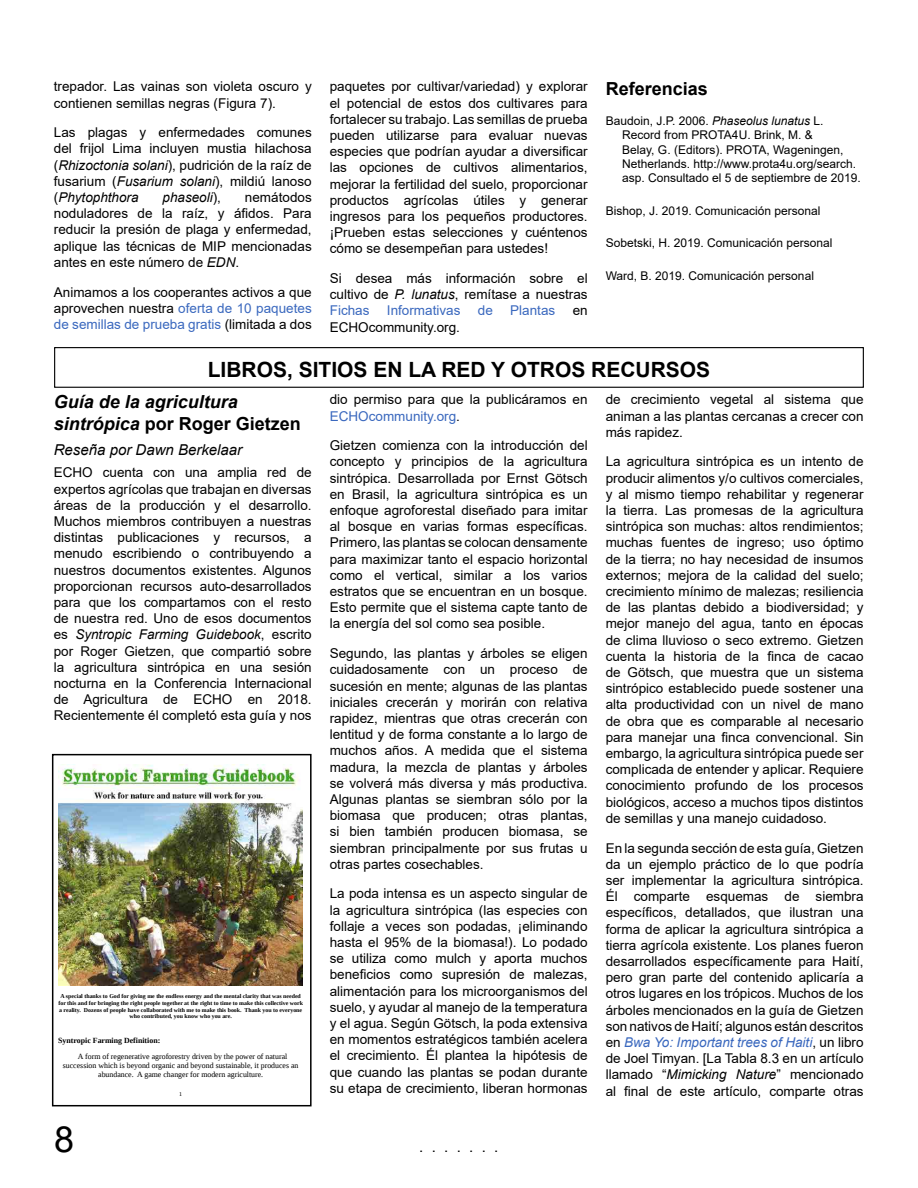
<style>
.page{position:relative;width:918px;height:1188px;background:#fff}
.page>*{position:absolute;margin:0;border:0;box-sizing:border-box;transform-origin:0 0}
.t1{font:36px "Arial";color:#000}
.Heading_4{font:700 21px "Arial";color:#000}
.Heading_4-2{font:italic 700 18px/21.6px "Arial";color:#000}
.Heading_4-3{font:700 18px "Arial";color:#000}
.Not_Lead_Article_Aut{font:italic 15px "Arial";color:#000}
.t2{font:15px "Arial";color:#000}
.Body_Text_1{font:13.5px/16.2px "Arial";color:#000;text-align:justify}
.Body_Text_1-2{font:13.5px "Arial";color:#3a68be}
.Body_Text_1-3{font:italic 13.5px "Arial";color:#000}
.References{font:12px/14.4px "Arial";color:#000}
.t3{font:7.8px/9px "Liberation Serif";color:#000;text-align:center}
.t4{font:700 7.8px "Liberation Serif";color:#000}
.t5{font:700 5.85px/6.8px "Liberation Serif";color:#000;text-align:center}
.t6{font:5.85px "Liberation Serif";color:#000}
.s1{font-style:italic}
.s2{font-style:normal}
.s3{color:#3a68be}
.s4{font-style:italic;color:#3a68be}
</style>
<div class="page">
<div style="left:54px;top:347px;width:810px;height:41px;border:1px solid #000"></div>
<img style="left:59px;top:764px;width:244px;height:222px">
<div style="left:52px;top:754px;width:260px;height:352px;border:2px solid #000"></div>
<p class="Body_Text_1" style="left:54px;top:78px;width:259px">trepador. Las vainas son violeta oscuro y contienen semillas negras (Figura 7).</p>
<p class="Body_Text_1" style="left:54px;top:124px;width:259px">Las plagas y enfermedades comunes del frijol Lima incluyen mustia hilachosa (<span class="s1">Rhizoctonia solani</span>), pudrición de la raíz de fusarium (<span class="s1">Fusarium solani</span>), mildiú lanoso (<span class="s1">Phytophthora</span></p>
<p class="Body_Text_1-3" style="left:163px;top:189px;width:60px">phaseoli<span class="s2">),</span></p>
<p class="Body_Text_1" style="left:54px;top:189px;width:259px;text-indent:191px">nemátodos noduladores de la raíz, y áfidos. Para reducir la presión de plaga y enfermedad, aplique las técnicas de MIP mencionadas antes en este número de <span class="s1">EDN</span>.</p>
<p class="Body_Text_1" style="left:54px;top:284px;width:259px">Animamos a los cooperantes activos a que aprovechen nuestra <span class="s3">oferta de 10 paquetes de semillas de prueba gratis</span> (limitada a dos</p>
<p class="Body_Text_1" style="left:330px;top:78px;width:259px">paquetes por cultivar/variedad) y explorar el potencial de estos dos cultivares para fortalecer su trabajo. Las semillas de prueba pueden utilizarse para evaluar nuevas especies que podrían ayudar a diversificar las opciones de cultivos alimentarios, mejorar la fertilidad del suelo, proporcionar productos agrícolas útiles y generar ingresos para los pequeños productores. ¡Prueben estas selecciones y cuéntenos cómo se desempeñan para ustedes!</p>
<p class="Body_Text_1" style="left:330px;top:270px;width:259px">Si desea más información sobre el cultivo de <span class="s1">P. lunatus</span>, remítase a nuestras <span class="s3">Fichas</span></p>
<p class="Body_Text_1-2" style="left:387px;top:301px;width:75px">Informativas</p>
<p class="Body_Text_1-2" style="left:478px;top:301px;width:17px">de</p>
<p class="Body_Text_1-2" style="left:510px;top:301px;width:47px">Plantas</p>
<p class="Body_Text_1" style="left:573px;top:303px;width:17px">en</p>
<p class="Body_Text_1" style="left:330px;top:319px;width:132px">ECHOcommunity.org.</p>
<p class="Heading_4-3" style="left:606px;top:76px;width:104px">Referencias</p>
<p class="References" style="left:622px;top:113px;width:240px;text-indent:-16px">Baudoin, J.P. 2006. <span class="s1">Phaseolus lunatus</span> L.<br>Record from PROTA4U. Brink, M. &amp;<br>Belay, G. (Editors). PROTA, Wageningen, Netherlands. http://www.prota4u.org/search. asp. Consultado el 5 de septiembre de 2019.</p>
<p class="References" style="left:606px;top:203px;width:216px">Bishop, J. 2019. Comunicación personal</p>
<p class="References" style="left:606px;top:236px;width:228px">Sobetski, H. 2019. Comunicación personal</p>
<p class="References" style="left:606px;top:268px;width:210px">Ward, B. 2019. Comunicación personal</p>
<p class="Heading_4" style="left:208px;top:355px;width:504px">LIBROS, SITIOS EN LA RED Y OTROS RECURSOS</p>
<p class="Heading_4-2" style="left:54px;top:392px;width:249px">Guía de la agricultura sintrópica <span class="s2">por Roger Gietzen</span></p>
<p class="Not_Lead_Article_Aut" style="left:54px;top:440px;width:190px">Reseña por Dawn Berkelaar</p>
<p class="Body_Text_1" style="left:54px;top:465px;width:259px">ECHO cuenta con una amplia red de expertos agrícolas que trabajan en diversas áreas de la producción y el desarrollo.<br>Muchos miembros contribuyen a nuestras distintas publicaciones y recursos, a menudo escribiendo o contribuyendo a nuestros documentos existentes. Algunos proporcionan recursos auto-desarrollados para que los compartamos con el resto de nuestra red. Uno de esos documentos es <span class="s1">Syntropic Farming Guidebook</span>, escrito por Roger Gietzen, que compartió sobre la agricultura sintrópica en una sesión nocturna en la Conferencia Internacional de Agricultura de ECHO en 2018.<br>Recientemente él completó esta guía y nos</p>
<p class="t5" style="left:58px;top:993px;width:246px">A special thanks to God for giving me the endless energy and the mental clarity that was needed for this and for bringing the right people together at the right to time to make this collective work a reality. Dozens of people have collaborated with me to make this book. Thank you to everyone who contributed, you know who you are.</p>
<p class="t4" style="left:58px;top:1037px;width:104px">Syntropic Farming Definition:</p>
<p class="t3" style="left:63px;top:1052px;width:237px">A form of regenerative agroforestry driven by the power of natural succession which is beyond organic and beyond sustainable, it produces an abundance. A game changer for modern agriculture.</p>
<p class="t6" style="left:179px;top:1092px;width:4px">1</p>
<h1 class="t1" style="left:54px;top:1115px;width:22px">8</h1>
<p class="Body_Text_1" style="left:330px;top:391px;width:259px">dio permiso para que la publicáramos en<br><span class="s3">ECHOcommunity.org</span>.</p>
<p class="Body_Text_1" style="left:330px;top:437px;width:259px">Gietzen comienza con la introducción del concepto y principios de la agricultura sintrópica. Desarrollada por Ernst Götsch en Brasil, la agricultura sintrópica es un enfoque agroforestal diseñado para imitar al bosque en varias formas específicas.<br>Primero, las plantas se colocan densamente para maximizar tanto el espacio horizontal como el vertical, similar a los varios estratos que se encuentran en un bosque.<br>Esto permite que el sistema capte tanto de la energía del sol como sea posible.</p>
<p class="Body_Text_1" style="left:330px;top:645px;width:259px">Segundo, las plantas y árboles se eligen cuidadosamente con un proceso de sucesión en mente; algunas de las plantas iniciales crecerán y morirán con relativa rapidez, mientras que otras crecerán con lentitud y de forma constante a lo largo de muchos años. A medida que el sistema madura, la mezcla de plantas y árboles se volverá más diversa y más productiva.<br>Algunas plantas se siembran sólo por la biomasa que producen; otras plantas, si bien también producen biomasa, se siembran principalmente por sus frutas u otras partes cosechables.</p>
<p class="Body_Text_1" style="left:330px;top:886px;width:259px">La poda intensa es un aspecto singular de la agricultura sintrópica (las especies con follaje a veces son podadas, ¡eliminando hasta el 95% de la biomasa!). Lo podado se utiliza como mulch y aporta muchos beneficios como supresión de malezas, alimentación para los microorganismos del suelo, y ayudar al manejo de la temperatura y el agua. Según Götsch, la poda extensiva en momentos estratégicos también acelera el crecimiento. Él plantea la hipótesis de que cuando las plantas se podan durante su etapa de crecimiento, liberan hormonas</p>
<p class="Body_Text_1" style="left:606px;top:391px;width:259px">de crecimiento vegetal al sistema que animan a las plantas cercanas a crecer con más rapidez.</p>
<p class="Body_Text_1" style="left:606px;top:454px;width:259px">La agricultura sintrópica es un intento de producir alimentos y/o cultivos comerciales, y al mismo tiempo rehabilitar y regenerar la tierra. Las promesas de la agricultura sintrópica son muchas: altos rendimientos; muchas fuentes de ingreso; uso óptimo de la tierra; no hay necesidad de insumos externos; mejora de la calidad del suelo; crecimiento mínimo de malezas; resiliencia de las plantas debido a biodiversidad; y mejor manejo del agua, tanto en épocas de clima lluvioso o seco extremo. Gietzen cuenta la historia de la finca de cacao de Götsch, que muestra que un sistema sintrópico establecido puede sostener una alta productividad con un nivel de mano de obra que es comparable al necesario para manejar una finca convencional. Sin embargo, la agricultura sintrópica puede ser complicada de entender y aplicar. Requiere conocimiento profundo de los procesos biológicos, acceso a muchos tipos distintos de semillas y una manejo cuidadoso.</p>
<p class="Body_Text_1" style="left:606px;top:840px;width:259px">En la segunda sección de esta guía, Gietzen da un ejemplo práctico de lo que podría ser implementar la agricultura sintrópica.<br>Él comparte esquemas de siembra específicos, detallados, que ilustran una forma de aplicar la agricultura sintrópica a tierra agrícola existente. Los planes fueron desarrollados específicamente para Haití, pero gran parte del contenido aplicaría a otros lugares en los trópicos. Muchos de los árboles mencionados en la guía de Gietzen son nativos de Haití; algunos están descritos en <span class="s4">Bwa Yo: Important trees of Haiti</span>, un libro de Joel Timyan. [La Tabla 8.3 en un artículo llamado “<span class="s1">Mimicking Nature</span>” mencionado al final de este artículo, comparte otras</p>
<p class="t2" style="left:419px;top:1137px;width:81px">. . . . . . .</p>
</div>
